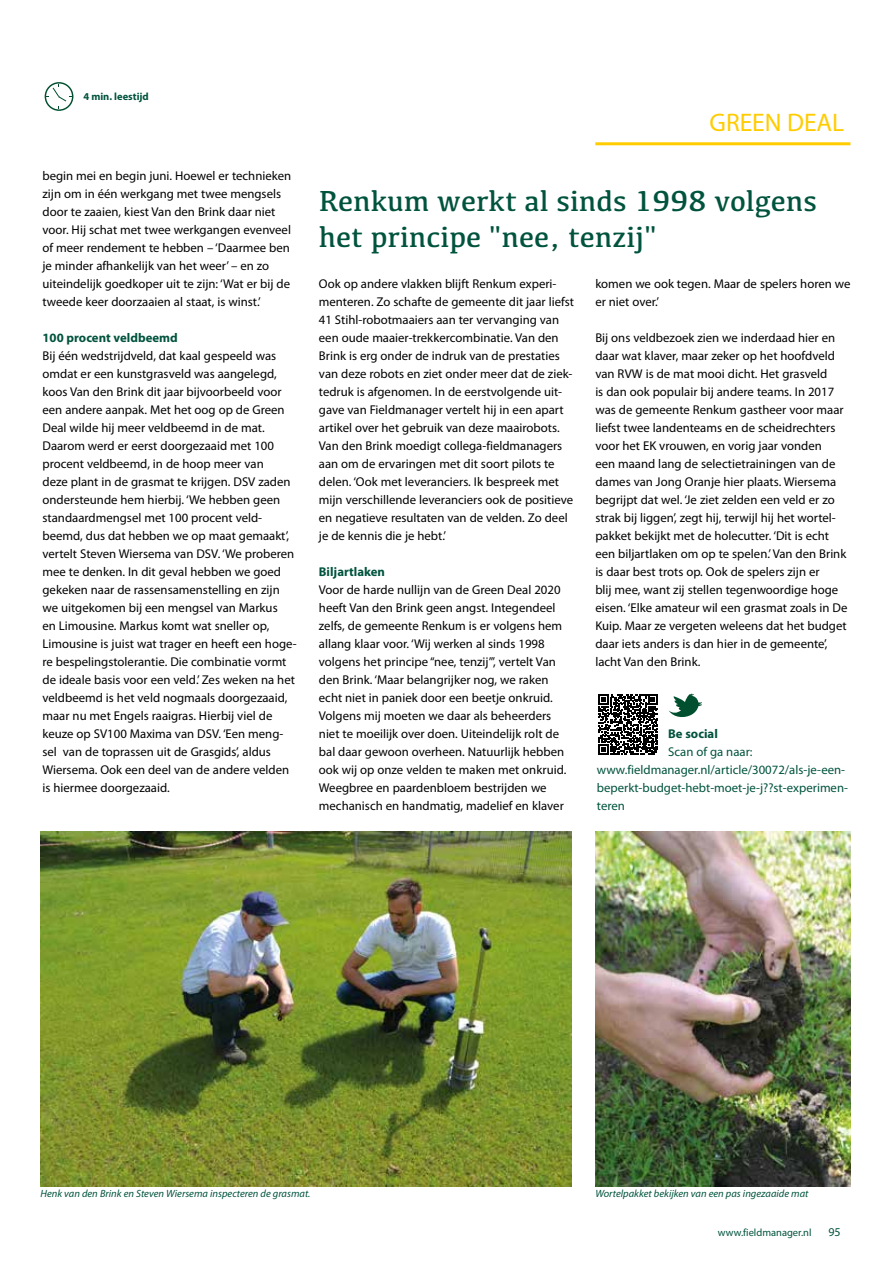
<style>
.page{position:relative;width:893px;height:1263px;background:#fff}
.page>*{position:absolute;margin:0;border:0;box-sizing:border-box;transform-origin:0 0}
.t1{font:30px/36px "Kefa";color:#00533d}
.t2{font:25.5px "Myriad Pro";color:#fc0}
.t3{font:12.75px/18px "Myriad Pro";color:#000}
.t4{font:12.75px/18px "Myriad Pro";color:#00533d}
.t5{font:700 12.75px "Myriad Pro";color:#00533d}
.t6{font:12px "Myriad Pro";color:#00533d}
.t7{font:italic 10.5px "Myriad Pro";color:#00533d}
.t8{font:10.5px "Myriad Pro";color:#00533d}
.t9{font:700 10.5px "Myriad Pro";color:#00533d}
</style>
<div class="page">
<hr style="left:595px;top:142px;width:255px;height:3px;background:#fc0">
<svg style="left:45px;top:82px;width:28px;height:29px"></svg>
<img style="left:40px;top:831px;width:532px;height:355px">
<img style="left:595px;top:831px;width:255px;height:355px">
<svg style="left:598px;top:694px;width:60px;height:61px"></svg>
<svg style="left:598px;top:695px;width:60px;height:59px"></svg>
<svg style="left:669px;top:694px;width:32px;height:23px"></svg>
<p class="t9" style="left:83px;top:90px;width:67px">4 min. leestijd</p>
<p class="t3" style="left:43px;top:167px;width:250px">begin mei en begin juni. Hoewel er technieken zijn om in één werkgang met twee mengsels door te zaaien, kiest Van den Brink daar niet voor. Hij schat met twee werkgangen evenveel of meer rendement te hebben – ‘Daarmee ben je minder afhankelijk van het weer’ – en zo uiteindelijk goedkoper uit te zijn: ‘Wat er bij de tweede keer doorzaaien al staat, is winst.’</p>
<p class="t5" style="left:43px;top:329px;width:137px">100 procent veldbeemd</p>
<p class="t3" style="left:43px;top:347px;width:256px">Bij één wedstrijdveld, dat kaal gespeeld was omdat er een kunstgrasveld was aangelegd, koos Van den Brink dit jaar bijvoorbeeld voor een andere aanpak. Met het oog op de Green Deal wilde hij meer veldbeemd in de mat.<br>Daarom werd er eerst doorgezaaid met 100 procent veldbeemd, in de hoop meer van<br>deze plant in de grasmat te krijgen. DSV zaden ondersteunde hem hierbij. ‘We hebben geen standaardmengsel met 100 procent veld&shy;beemd, dus dat hebben we op maat gemaakt’, vertelt Steven Wiersema van DSV. ‘We proberen mee te denken. In dit geval hebben we goed gekeken naar de rassensamenstelling en zijn we uitgekomen bij een mengsel van Markus<br>en Limousine. Markus komt wat sneller op, Limousine is juist wat trager en heeft een hoge&shy;re bespelingstolerantie. Die combinatie vormt de ideale basis voor een veld.’ Zes weken na het veldbeemd is het veld nogmaals doorgezaaid, maar nu met Engels raaigras. Hierbij viel de keuze op SV100 Maxima van DSV. ‘Een meng&shy;sel van de toprassen uit de Grasgids’, aldus Wiersema. Ook een deel van de andere velden is hiermee doorgezaaid.</p>
<h2 class="t2" style="left:709px;top:107px;width:136px">GREEN DEAL</h2>
<h1 class="t1" style="left:319px;top:183px;width:500px">Renkum werkt al sinds 1998 volgens het principe "nee, tenzij"</h1>
<p class="t3" style="left:319px;top:275px;width:257px">Ook op andere vlakken blijft Renkum experi&shy;menteren. Zo schafte de gemeente dit jaar liefst 41 Stihl-robotmaaiers aan ter vervanging van een oude maaier-trekkercombinatie. Van den Brink is erg onder de indruk van de prestaties van deze robots en ziet onder meer dat de ziek&shy;tedruk is afgenomen. In de eerstvolgende uit&shy;gave van Fieldmanager vertelt hij in een apart artikel over het gebruik van deze maairobots.<br>Van den Brink moedigt collega-fieldmanagers aan om de ervaringen met dit soort pilots te delen. ‘Ook met leveranciers. Ik bespreek met mijn verschillende leveranciers ook de positieve en negatieve resultaten van de velden. Zo deel je de kennis die je hebt.’</p>
<p class="t5" style="left:319px;top:564px;width:68px">Biljartlaken</p>
<p class="t3" style="left:319px;top:581px;width:249px">Voor de harde nullijn van de Green Deal 2020 heeft Van den Brink geen angst. Integendeel zelfs, de gemeente Renkum is er volgens hem allang klaar voor. ‘Wij werken al sinds 1998 volgens het principe “nee, tenzij”’, vertelt Van den Brink. ‘Maar belangrijker nog, we raken echt niet in paniek door een beetje onkruid.<br>Volgens mij moeten we daar als beheerders niet te moeilijk over doen. Uiteindelijk rolt de bal daar gewoon overheen. Natuurlijk hebben ook wij op onze velden te maken met onkruid.<br>Weegbree en paardenbloem bestrijden we mechanisch en handmatig, madelief en klaver</p>
<p class="t3" style="left:595px;top:275px;width:257px">komen we ook tegen. Maar de spelers horen we er niet over.’</p>
<p class="t3" style="left:595px;top:329px;width:254px">Bij ons veldbezoek zien we inderdaad hier en daar wat klaver, maar zeker op het hoofdveld van RVW is de mat mooi dicht. Het grasveld<br>is dan ook populair bij andere teams. In 2017 was de gemeente Renkum gastheer voor maar liefst twee landenteams en de scheidrechters voor het EK vrouwen, en vorig jaar vonden<br>een maand lang de selectietrainingen van de dames van Jong Oranje hier plaats. Wiersema begrijpt dat wel. ‘Je ziet zelden een veld er zo strak bij liggen’, zegt hij, terwijl hij het wortel&shy;pakket bekijkt met de holecutter. ‘Dit is echt een biljartlaken om op te spelen.’ Van den Brink is daar best trots op. Ook de spelers zijn er<br>blij mee, want zij stellen tegenwoordige hoge eisen. ‘Elke amateur wil een grasmat zoals in De Kuip. Maar ze vergeten weleens dat het budget daar iets anders is dan hier in de gemeente’, lacht Van den Brink.</p>
<p class="t5" style="left:668px;top:725px;width:51px">Be social</p>
<p class="t4" style="left:597px;top:743px;width:253px;text-indent:71px">Scan of ga naar: www.fieldmanager.nl/article/30072/als-je-een&shy;beperkt-budget-hebt-moet-je-j??st-experimen&shy;teren</p>
<p class="t7" style="left:40px;top:1187px;width:272px">Henk van den Brink en Steven Wiersema inspecteren de grasmat.</p>
<p class="t7" style="left:595px;top:1187px;width:215px">Wortelpakket bekijken van een pas ingezaaide mat</p>
<p class="t8" style="left:718px;top:1226px;width:95px">www.fieldmanager.nl</p>
<p class="t6" style="left:828px;top:1224px;width:14px">95</p>
</div>
